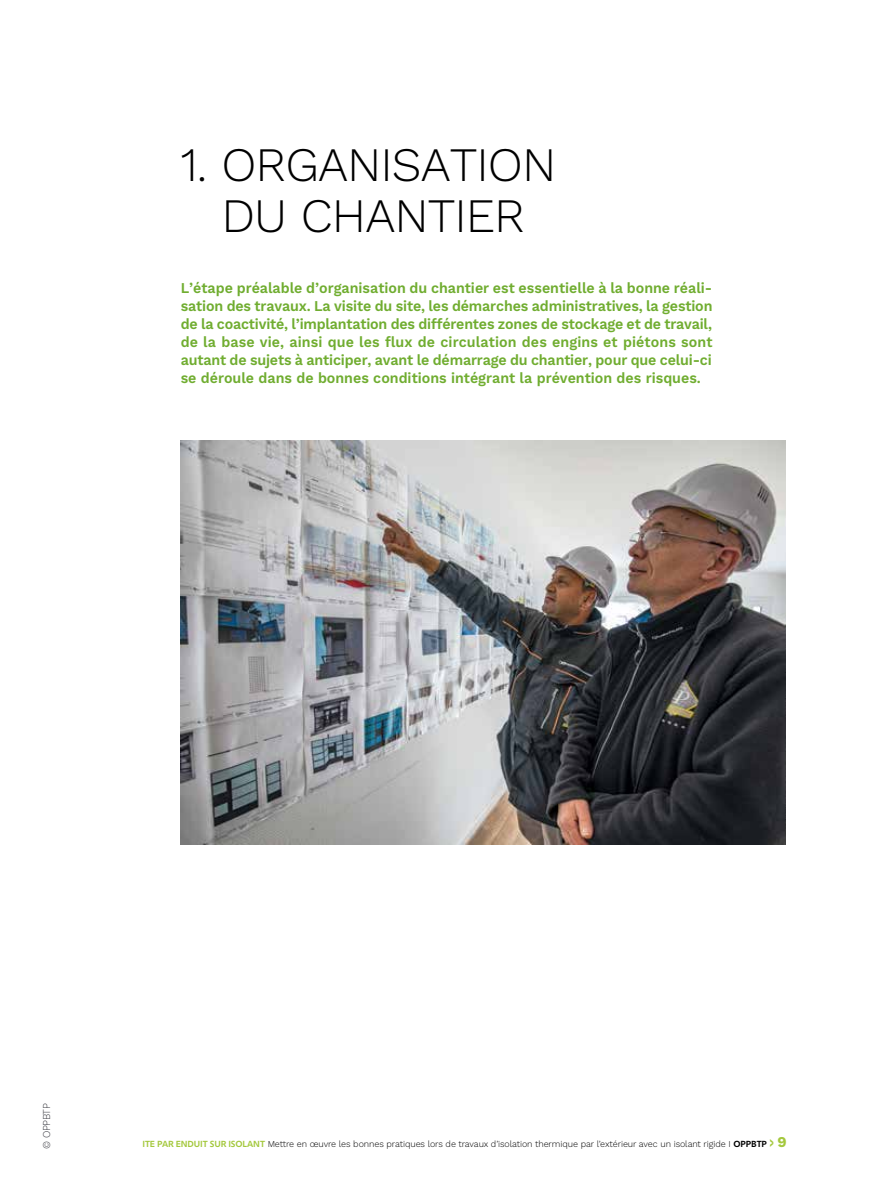
<style>
.page{position:relative;width:893px;height:1191px;background:#fff}
.page>*{position:absolute;margin:0;border:0;box-sizing:border-box;transform-origin:0 0}
.t1{font:300 48px/51px "Work Sans";letter-spacing:-.02em;color:#000;text-align:center}
.t2{font:600 15px/18px "Work Sans";color:#70ad30;text-align:justify;scale:.95 1}
.t3{font:300 10.5px "Work Sans";letter-spacing:-.04em;color:#3b3c43;scale:.95 1}
.t4{font:300 9px "Work Sans";letter-spacing:-.01em;color:#000}
.s1{font-family:"Morandi";font-weight:600;color:#a4c83d}
.s2{font-family:"Morandi";font-weight:600}
.s3{font-weight:700;font-size:13.5px;color:#a4c83d}
.s4{font-weight:700;font-size:15px;color:#a4c83d}
</style>
<div class="page">
<img style="left:181px;top:441px;width:605px;height:403px">
<h1 class="t1" style="left:181px;top:138px;width:377px">1. ORGANISATION<br>DU CHANTIER</h1>
<p class="t2" style="left:181px;top:278px;width:561px">L’étape préalable d’organisation du chantier est essentielle à la bonne réali&shy;sation des travaux. La visite du site, les démarches administratives, la gestion de la coactivité, l’implantation des différentes zones de stockage et de travail, de la base vie, ainsi que les flux de circulation des engins et piétons sont autant de sujets à anticiper, avant le démarrage du chantier, pour que celui-ci se déroule dans de bonnes conditions intégrant la prévention des risques.</p>
<p class="t3" style="left:39px;top:1148px;width:49px;rotate:-90deg">© OPPBTP</p>
<p class="t4" style="left:142px;top:1137px;width:646px"><span class="s1">ITE PAR ENDUIT SUR ISOLANT</span> Mettre en œuvre les bonnes pratiques lors de travaux d’isolation thermique par l’extérieur avec un isolant rigide I <span class="s2">OPPBTP</span> <span class="s3">&gt;</span> <span class="s4">9</span></p>
</div>
